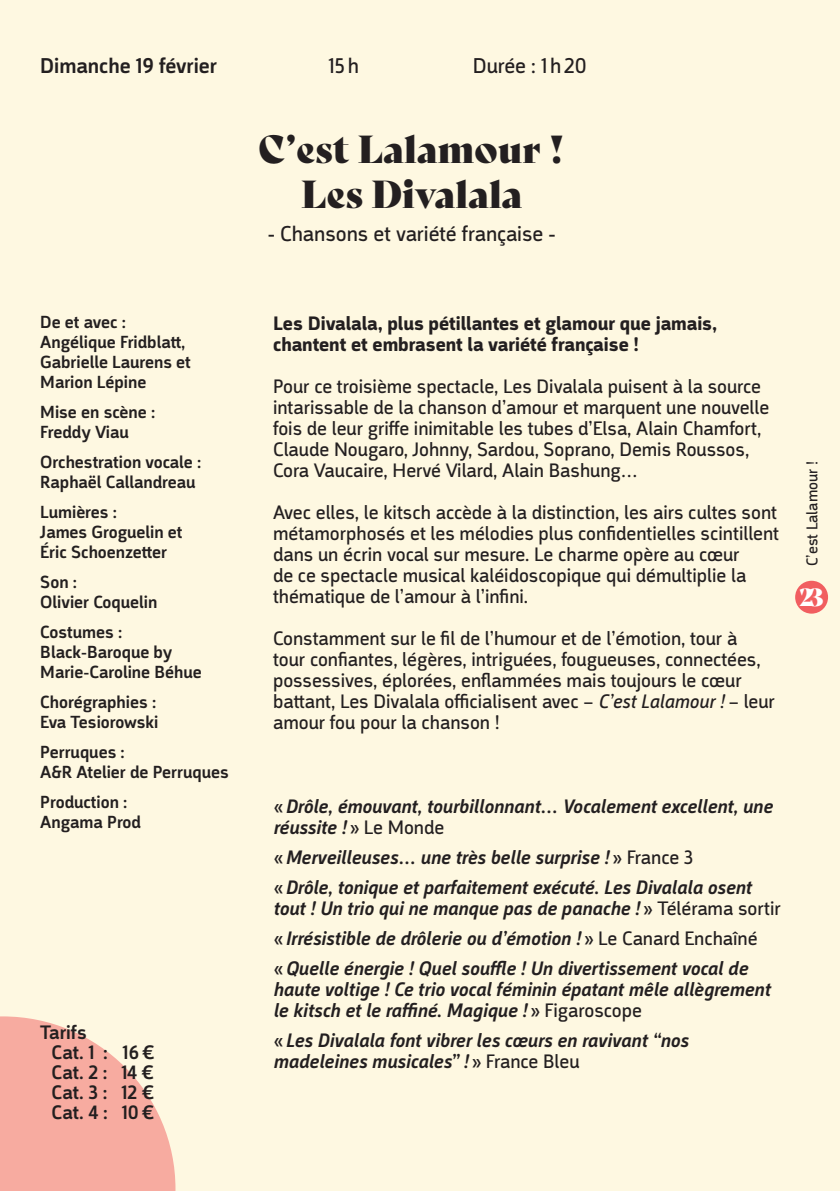
<style>
.page{position:relative;width:840px;height:1191px;background:#fff}
.page>*{position:absolute;margin:0;border:0;box-sizing:border-box;transform-origin:0 0}
.t1{font:38px/45.6px "Bely Display";color:#231f20;text-align:center}
.t2{font:24px "Bely Display";color:#fff}
.t3{font:22px "Argumentum";color:#231f20}
.t4{font:500 22px "Argumentum";color:#231f20}
.t5{font:20px/21px "Argumentum";color:#231f20}
.t6{font:italic 500 20px/21px "Argumentum";color:#231f20}
.t7{font:700 20px/21px "Argumentum";color:#231f20}
.t8{font:500 20px/20px "Argumentum";color:#231f20}
.t9{font:500 18px/20px "Argumentum";color:#231f20}
.t10{font:16px "Argumentum";color:#231f20}
.s1{font-style:italic}
.s2{font-weight:400;font-style:normal}
</style>
<div class="page">
<div style="left:0;top:0;width:839px;height:1191px;background:#fef8e1"></div>
<div style="left:794px;top:581px;width:33px;height:32px;background:#f15e60;border-radius:50%"></div>
<svg style="left:0;top:1016px;width:175px;height:175px"></svg>
<p class="t4" style="left:40px;top:53px;width:178px">Dimanche 19 février</p>
<p class="t3" style="left:328px;top:53px;width:32px">15h</p>
<p class="t3" style="left:472px;top:53px;width:115px">Durée : 1h20</p>
<h1 class="t1" style="left:258px;top:123px;width:308px">C’est Lalamour !<br>Les Divalala</h1>
<p class="t3" style="left:267px;top:220px;width:289px">- Chansons et variété française -</p>
<p class="t9" style="left:40px;top:313px;width:152px">De et avec :<br>Angélique Fridblatt,<br>Gabrielle Laurens et<br>Marion Lépine</p>
<p class="t9" style="left:40px;top:403px;width:116px">Mise en scène :<br>Freddy Viau</p>
<p class="t9" style="left:40px;top:453px;width:162px">Orchestration vocale :<br>Raphaël Callandreau</p>
<p class="t9" style="left:40px;top:503px;width:144px">Lumières :<br>James Groguelin et<br>Éric Schoenzetter</p>
<p class="t9" style="left:40px;top:573px;width:118px">Son :<br>Olivier Coquelin</p>
<p class="t9" style="left:40px;top:623px;width:163px">Costumes :<br>Black-Baroque by<br>Marie-Caroline Béhue</p>
<p class="t9" style="left:40px;top:693px;width:119px">Chorégraphies :<br>Eva Tesiorowski</p>
<p class="t9" style="left:40px;top:743px;width:190px">Perruques :<br>A&amp;R Atelier de Perruques</p>
<p class="t9" style="left:40px;top:793px;width:102px">Production :<br>Angama Prod</p>
<p class="t8" style="left:52px;top:1022px;width:104px;text-indent:-11px">Tarifs<br>Cat. 1 : 16 €<br>Cat. 2 : 14 €<br>Cat. 3 : 12 €<br>Cat. 4 : 10 €</p>
<p class="t7" style="left:273px;top:313px;width:445px">Les Divalala, plus pétillantes et glamour que jamais, chantent et embrasent la variété française !</p>
<p class="t5" style="left:273px;top:376px;width:497px">Pour ce troisième spectacle, Les Divalala puisent à la source intarissable de la chanson d’amour et marquent une nouvelle fois de leur griffe inimitable les tubes d’Elsa, Alain Chamfort, Claude Nougaro, Johnny, Sardou, Soprano, Demis Roussos, Cora Vaucaire, Hervé Vilard, Alain Bashung…</p>
<p class="t5" style="left:273px;top:502px;width:507px">Avec elles, le kitsch accède à la distinction, les airs cultes sont métamorphosés et les mélodies plus confidentielles scintillent dans un écrin vocal sur mesure. Le charme opère au cœur<br>de ce spectacle musical kaléidoscopique qui démultiplie la thématique de l’amour à l’infini.</p>
<p class="t5" style="left:273px;top:628px;width:503px">Constamment sur le fil de l’humour et de l’émotion, tour à<br>tour confiantes, légères, intriguées, fougueuses, connectées, possessives, éplorées, enflammées mais toujours le cœur battant, Les Divalala officialisent avec – <span class="s1">C’est Lalamour !</span> – leur amour fou pour la chanson !</p>
<p class="t10" style="left:802px;top:566px;width:106px;rotate:-90deg">C’est Lalamour !</p>
<p class="t2" style="left:799px;top:578px;width:26px">23</p>
<p class="t6" style="left:273px;top:796px;width:500px">«Drôle, émouvant, tourbillonnant… Vocalement excellent, une réussite !» <span class="s2">Le Monde</span></p>
<p class="t6" style="left:273px;top:842px;width:479px;line-height:30px">«Merveilleuses… une très belle surprise !» <span class="s2">France 3 </span>«Drôle, tonique et parfaitement exécuté. Les Divalala osent</p>
<p class="t6" style="left:273px;top:893px;width:509px;line-height:30px">tout ! Un trio qui ne manque pas de panache !» <span class="s2">Télérama sortir </span>« Irrésistible de drôlerie ou d’émotion !» <span class="s2">Le Canard Enchaîné </span>«Quelle énergie ! Quel souffle ! Un divertissement vocal de</p>
<p class="t6" style="left:273px;top:979px;width:498px">haute voltige ! Ce trio vocal féminin épatant mêle allègrement le kitsch et le raffiné. Magique !» <span class="s2">Figaroscope</span></p>
<p class="t6" style="left:273px;top:1030px;width:416px">« Les Divalala font vibrer les cœurs en ravivant “nos madeleines musicales” !» <span class="s2">France Bleu</span></p>
</div>
